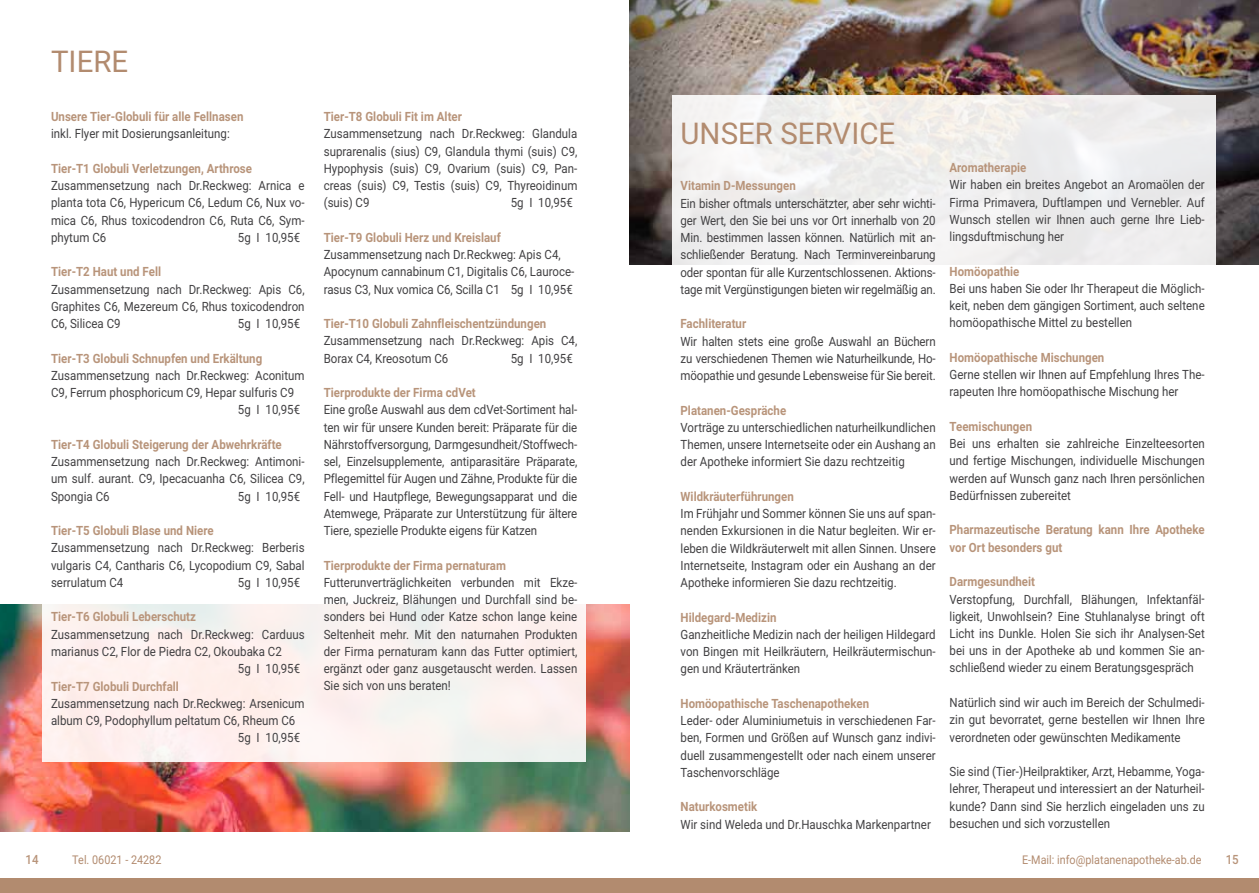
<style>
.page{position:relative;width:1259px;height:893px;background:#fff}
.page>*{position:absolute;margin:0;border:0;box-sizing:border-box;transform-origin:0 0}
.t1{font:30px "Roboto";color:#b28b6f}
.t2{font:12.75px/17.2px "Roboto";color:#414042;text-align:justify;scale:.9 1}
.t3{font:700 12.75px/17.2px "Roboto";color:#b8947a;scale:.9 1}
.t4{font:500 12.75px "Roboto";color:#b8947a;scale:.9 1}
.t5{font:12px "Roboto";color:#b28b6f;scale:.9 1}
</style>
<div class="page">
<div style="left:0;top:878px;width:1259px;height:15px;background:#b28b6f"></div>
<img style="left:0;top:605px;width:629px;height:227px">
<img style="left:629px;top:0;width:630px;height:264px">
<div style="left:672px;top:95px;width:543px;height:486px;background:linear-gradient(to bottom,#efeeee,#fff)"></div>
<div style="left:43px;top:389px;width:543px;height:372px;background:linear-gradient(to bottom,#fff,#faefec)"></div>
<h1 class="t1" style="left:51px;top:40px;width:79px">TIERE</h1>
<p class="t3" style="left:51px;top:108px;width:215px">Unsere Tier-Globuli für alle Fellnasen</p>
<p class="t2" style="left:51px;top:125px;width:200px">inkl. Flyer mit Dosierungsanleitung:</p>
<p class="t3" style="left:51px;top:159px;width:225px">Tier-T1 Globuli Verletzungen, Arthrose</p>
<p class="t2" style="left:51px;top:177px;width:283px">Zusammensetzung nach Dr.Reckweg: Arnica e planta tota C6, Hypericum C6, Ledum C6, Nux vo&shy;mica C6, Rhus toxicodendron C6, Ruta C6, Sym&shy;phytum C6</p>
<p class="t2" style="left:238px;top:228px;width:71px">5g I 10,95€</p>
<p class="t3" style="left:51px;top:263px;width:124px">Tier-T2 Haut und Fell</p>
<p class="t2" style="left:51px;top:280px;width:283px">Zusammensetzung nach Dr.Reckweg: Apis C6, Graphites C6, Mezereum C6, Rhus toxicodendron C6, Silicea C9</p>
<p class="t2" style="left:238px;top:315px;width:71px">5g I 10,95€</p>
<p class="t3" style="left:51px;top:349px;width:236px">Tier-T3 Globuli Schnupfen und Erkältung</p>
<p class="t2" style="left:51px;top:366px;width:283px">Zusammensetzung nach Dr.Reckweg: Aconitum</p>
<p class="t2" style="left:51px;top:384px;width:272px">C9, Ferrum phosphoricum C9, Hepar sulfuris C9</p>
<p class="t2" style="left:238px;top:401px;width:71px">5g I 10,95€</p>
<p class="t3" style="left:51px;top:435px;width:258px">Tier-T4 Globuli Steigerung der Abwehrkräfte</p>
<p class="t2" style="left:51px;top:453px;width:283px">Zusammensetzung nach Dr.Reckweg: Antimoni&shy;um sulf. aurant. C9, Ipecacuanha C6, Silicea C9, Spongia C6</p>
<p class="t2" style="left:238px;top:487px;width:71px">5g I 10,95€</p>
<p class="t3" style="left:51px;top:522px;width:182px">Tier-T5 Globuli Blase und Niere</p>
<p class="t2" style="left:51px;top:539px;width:283px">Zusammensetzung nach Dr.Reckweg: Berberis vulgaris C4, Cantharis C6, Lycopodium C9, Sabal serrulatum C4</p>
<p class="t2" style="left:238px;top:573px;width:71px">5g I 10,95€</p>
<p class="t3" style="left:51px;top:608px;width:163px">Tier-T6 Globuli Leberschutz</p>
<p class="t2" style="left:51px;top:625px;width:283px">Zusammensetzung nach Dr.Reckweg: Carduus</p>
<p class="t2" style="left:51px;top:642px;width:258px">marianus C2, Flor de Piedra C2, Okoubaka C2</p>
<p class="t2" style="left:238px;top:660px;width:71px">5g I 10,95€</p>
<p class="t3" style="left:51px;top:677px;width:144px">Tier-T7 Globuli Durchfall</p>
<p class="t2" style="left:51px;top:694px;width:283px">Zusammensetzung nach Dr.Reckweg: Arsenicum</p>
<p class="t2" style="left:51px;top:711px;width:273px">album C9, Podophyllum peltatum C6, Rheum C6</p>
<p class="t2" style="left:238px;top:729px;width:71px">5g I 10,95€</p>
<p class="t3" style="left:324px;top:108px;width:155px">Tier-T8 Globuli Fit im Alter</p>
<p class="t2" style="left:324px;top:125px;width:283px">Zusammensetzung nach Dr.Reckweg: Glandula suprarenalis (sius) C9, Glandula thymi (suis) C9, Hypophysis (suis) C9, Ovarium (suis) C9, Pan&shy;creas (suis) C9, Testis (suis) C9, Thyreoidinum (suis) C9</p>
<p class="t2" style="left:511px;top:194px;width:71px">5g I 10,95€</p>
<p class="t3" style="left:324px;top:228px;width:198px">Tier-T9 Globuli Herz und Kreislauf</p>
<p class="t2" style="left:324px;top:246px;width:280px;text-align:left">Zusammensetzung nach Dr.Reckweg: Apis C4,<br>Apocynum cannabinum C1, Digitalis C6, Lauroce&shy;rasus C3, Nux vomica C6, Scilla C1 5g I 10,95€</p>
<p class="t3" style="left:324px;top:315px;width:249px">Tier-T10 Globuli Zahnfleischentzündungen</p>
<p class="t2" style="left:324px;top:332px;width:283px">Zusammensetzung nach Dr.Reckweg: Apis C4,<br>Borax C4, Kreosotum C6</p>
<p class="t2" style="left:511px;top:349px;width:71px">5g I 10,95€</p>
<p class="t3" style="left:324px;top:384px;width:170px">Tierprodukte der Firma cdVet</p>
<p class="t2" style="left:324px;top:401px;width:283px">Eine große Auswahl aus dem cdVet-Sortiment hal&shy;ten wir für unsere Kunden bereit: Präparate für die Nährstoffversorgung, Darmgesundheit/Stoffwech&shy;sel, Einzelsupplemente, antiparasitäre Präparate, Pflegemittel für Augen und Zähne, Produkte für die Fell- und Hautpflege, Bewegungsapparat und die Atemwege, Präparate zur Unterstützung für ältere Tiere, spezielle Produkte eigens für Katzen</p>
<p class="t3" style="left:324px;top:556px;width:204px">Tierprodukte der Firma pernaturam</p>
<p class="t2" style="left:324px;top:573px;width:283px">Futterunverträglichkeiten verbunden mit Ekze&shy;men, Juckreiz, Blähungen und Durchfall sind be&shy;sonders bei Hund oder Katze schon lange keine Seltenheit mehr. Mit den naturnahen Produkten der Firma pernaturam kann das Futter optimiert, ergänzt oder ganz ausgetauscht werden. Lassen Sie sich von uns beraten!</p>
<h1 class="t1" style="left:680px;top:112px;width:216px">UNSER SERVICE</h1>
<p class="t3" style="left:680px;top:177px;width:130px">Vitamin D-Messungen</p>
<p class="t2" style="left:680px;top:194px;width:285px">Ein bisher oftmals unterschätzter, aber sehr wichti&shy;ger Wert, den Sie bei uns vor Ort innerhalb von 20<br>Min. bestimmen lassen können. Natürlich mit an&shy;schließender Beratung. Nach Terminvereinbarung oder spontan für alle Kurzentschlossenen. Aktions&shy;tage mit Vergünstigungen bieten wir regelmäßig an.</p>
<p class="t3" style="left:680px;top:315px;width:75px">Fachliteratur</p>
<p class="t2" style="left:680px;top:332px;width:285px">Wir halten stets eine große Auswahl an Büchern zu verschiedenen Themen wie Naturheilkunde, Ho&shy;möopathie und gesunde Lebensweise für Sie bereit.</p>
<p class="t3" style="left:680px;top:401px;width:119px">Platanen-Gespräche</p>
<p class="t2" style="left:680px;top:418px;width:285px">Vorträge zu unterschiedlichen naturheilkundlichen Themen, unsere Internetseite oder ein Aushang an der Apotheke informiert Sie dazu rechtzeitig</p>
<p class="t3" style="left:680px;top:487px;width:127px">Wildkräuterführungen</p>
<p class="t2" style="left:680px;top:504px;width:285px">Im Frühjahr und Sommer können Sie uns auf span&shy;nenden Exkursionen in die Natur begleiten. Wir er&shy;leben die Wildkräuterwelt mit allen Sinnen. Unsere Internetseite, Instagram oder ein Aushang an der Apotheke informieren Sie dazu rechtzeitig.</p>
<p class="t3" style="left:680px;top:608px;width:108px">Hildegard-Medizin</p>
<p class="t2" style="left:680px;top:625px;width:285px">Ganzheitliche Medizin nach der heiligen Hildegard von Bingen mit Heilkräutern, Heilkräutermischun&shy;gen und Kräutertränken</p>
<p class="t3" style="left:680px;top:694px;width:211px">Homöopathische Taschenapotheken</p>
<p class="t2" style="left:680px;top:711px;width:285px">Leder- oder Aluminiumetuis in verschiedenen Far&shy;ben, Formen und Größen auf Wunsch ganz indivi&shy;duell zusammengestellt oder nach einem unserer Taschenvorschläge</p>
<p class="t3" style="left:680px;top:798px;width:87px">Naturkosmetik</p>
<p class="t2" style="left:680px;top:815px;width:280px">Wir sind Weleda und Dr.Hauschka Markenpartner</p>
<p class="t3" style="left:949px;top:159px;width:87px">Aromatherapie</p>
<p class="t2" style="left:949px;top:176px;width:285px">Wir haben ein breites Angebot an Aromaölen der Firma Primavera, Duftlampen und Vernebler. Auf Wunsch stellen wir Ihnen auch gerne Ihre Lieb&shy;lingsduftmischung her</p>
<p class="t3" style="left:949px;top:262px;width:79px">Homöopathie</p>
<p class="t2" style="left:949px;top:279px;width:285px">Bei uns haben Sie oder Ihr Therapeut die Möglich&shy;keit, neben dem gängigen Sortiment, auch seltene homöopathische Mittel zu bestellen</p>
<p class="t3" style="left:949px;top:348px;width:173px">Homöopathische Mischungen</p>
<p class="t2" style="left:949px;top:366px;width:285px">Gerne stellen wir Ihnen auf Empfehlung Ihres The&shy;rapeuten Ihre homöopathische Mischung her</p>
<p class="t3" style="left:949px;top:417px;width:93px">Teemischungen</p>
<p class="t2" style="left:949px;top:435px;width:285px">Bei uns erhalten sie zahlreiche Einzelteesorten und fertige Mischungen, individuelle Mischungen werden auf Wunsch ganz nach Ihren persönlichen Bedürfnissen zubereitet</p>
<p class="t3" style="left:949px;top:521px;width:285px">Pharmazeutische Beratung kann Ihre Apotheke vor Ort besonders gut</p>
<p class="t3" style="left:949px;top:573px;width:97px">Darmgesundheit</p>
<p class="t2" style="left:949px;top:590px;width:285px">Verstopfung, Durchfall, Blähungen, Infektanfäl&shy;ligkeit, Unwohlsein? Eine Stuhlanalyse bringt oft Licht ins Dunkle. Holen Sie sich ihr Analysen-Set bei uns in der Apotheke ab und kommen Sie an&shy;schließend wieder zu einem Beratungsgespräch</p>
<p class="t2" style="left:949px;top:693px;width:285px">Natürlich sind wir auch im Bereich der Schulmedi&shy;zin gut bevorratet, gerne bestellen wir Ihnen Ihre verordneten oder gewünschten Medikamente</p>
<p class="t2" style="left:949px;top:762px;width:285px">Sie sind (Tier-)Heilpraktiker, Arzt, Hebamme, Yoga&shy;lehrer, Therapeut und interessiert an der Naturheil&shy;kunde? Dann sind Sie herzlich eingeladen uns zu besuchen und sich vorzustellen</p>
<p class="t4" style="left:26px;top:851px;width:16px">14</p>
<p class="t5" style="left:72px;top:851px;width:101px">Tel. 06021 - 24282</p>
<p class="t5" style="left:1022px;top:851px;width:201px">E-Mail: info@platanenapotheke-ab.de</p>
<p class="t4" style="left:1225px;top:851px;width:16px">15</p>
</div>
